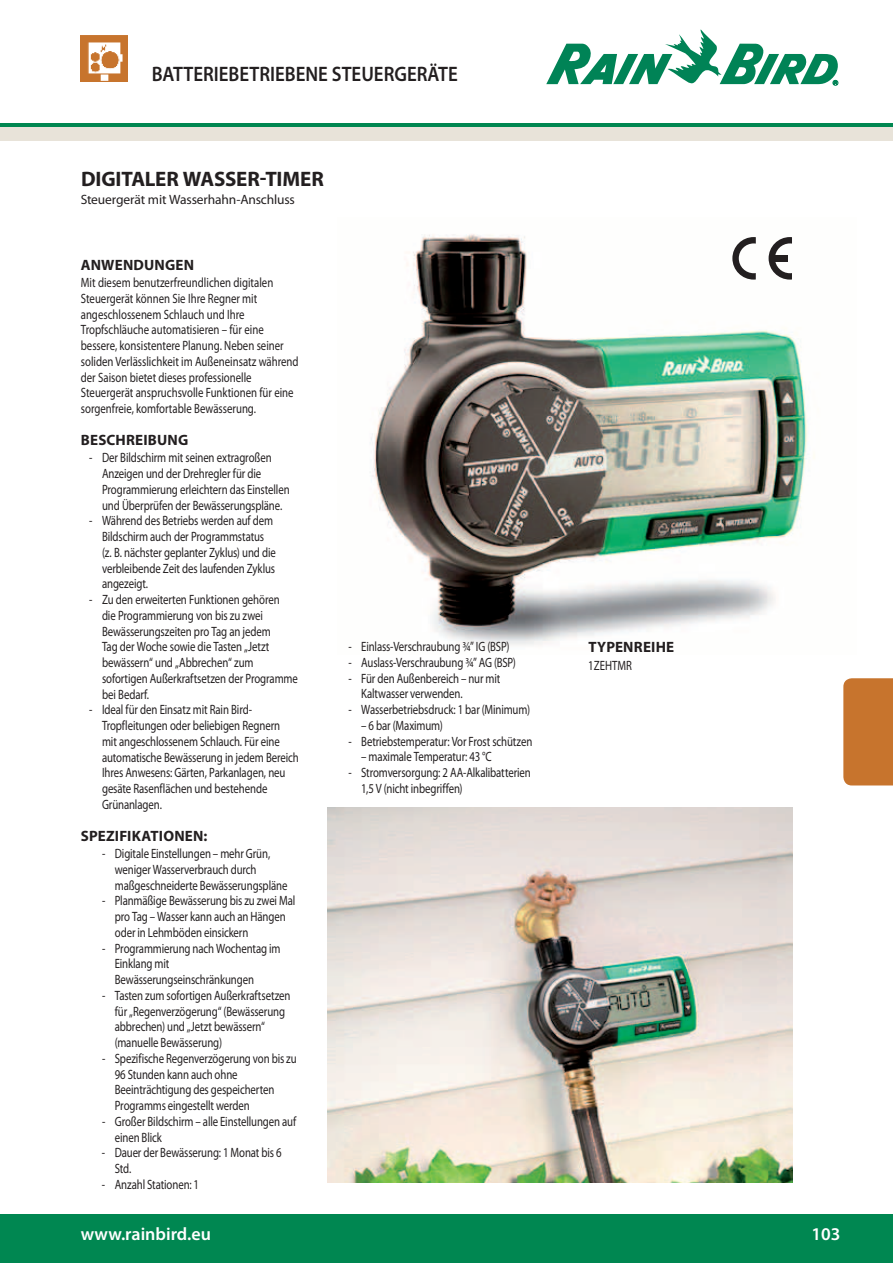
<style>
.page{position:relative;width:893px;height:1263px;background:#fff}
.page>*{position:absolute;margin:0;border:0;box-sizing:border-box;transform-origin:0 0}
.t1{font:600 21px "Myriad Pro";color:#231f20;scale:.9 1}
.t2{font:700 21px "Myriad Pro";color:#231f20}
.t3{font:600 18px "Myriad Pro";color:#fff}
.t4{font:700 15px "Myriad Pro";letter-spacing:.01em;color:#231f20}
.t5{font:13.5px/15.8px "Myriad Pro";letter-spacing:-.01em;color:#231f20;scale:.8 1}
.t6{font:13.5px "Myriad Pro";letter-spacing:-.01em;color:#231f20}
</style>
<div class="page">
<img style="left:81px;top:35px;width:47px;height:47px">
<svg style="left:546px;top:29px;width:292px;height:57px"></svg>
<div style="left:0;top:123px;width:893px;height:5px;background:#008751"></div>
<div style="left:0;top:127px;width:893px;height:14px;background:#e8e3d9"></div>
<div style="left:0;top:1215px;width:893px;height:48px;background:#008751"></div>
<div style="left:843px;top:678px;width:50px;height:107px;background:#c7742d"></div>
<img style="left:370px;top:234px;width:445px;height:413px">
<svg style="left:732px;top:237px;width:24px;height:43px"></svg>
<svg style="left:769px;top:237px;width:23px;height:43px"></svg>
<div style="left:773px;top:255px;width:15px;height:7px;background:#231f20"></div>
<img style="left:327px;top:807px;width:465px;height:375px">
<h1 class="t1" style="left:152px;top:61px;width:342px">BATTERIEBETRIEBENE STEUERGERÄTE</h1>
<h1 class="t2" style="left:81px;top:165px;width:26px">DIGITALER</h1>
<h1 class="t2" style="left:183px;top:165px;width:31px">WASSER</h1>
<h1 class="t2" style="left:260px;top:165px;width:30px">-TIMER</h1>
<p class="t6" style="left:81px;top:191px;width:216px">Steuergerät mit Wasserhahn-Anschluss</p>
<p class="t4" style="left:81px;top:255px;width:115px">ANWENDUNGEN</p>
<p class="t5" style="left:81px;top:274px;width:274px">Mit diesem benutzerfreundlichen digitalen Steuergerät können Sie Ihre Regner mit angeschlossenem Schlauch und Ihre Tropfschläuche automatisieren – für eine bessere, konsistentere Planung. Neben seiner soliden Verlässlichkeit im Außeneinsatz während der Saison bietet dieses professionelle Steuergerät anspruchsvolle Funktionen für eine sorgenfreie, komfortable Bewässerung.</p>
<p class="t4" style="left:81px;top:430px;width:109px">BESCHREIBUNG</p>
<p class="t5" style="left:102px;top:450px;width:236px;text-indent:-13px">- Der Bildschirm mit seinen extragroßen Anzeigen und der Drehregler für die Programmierung erleichtern das Einstellen und Überprüfen der Bewässerungspläne.</p>
<p class="t5" style="left:102px;top:513px;width:219px;text-indent:-13px">- Während des Betriebs werden auf dem Bildschirm auch der Programmstatus (z. B. nächster geplanter Zyklus) und die verbleibende Zeit des laufenden Zyklus angezeigt.</p>
<p class="t5" style="left:102px;top:591px;width:246px;text-indent:-13px">- Zu den erweiterten Funktionen gehören<br>die Programmierung von bis zu zwei Bewässerungszeiten pro Tag an jedem<br>Tag der Woche sowie die Tasten „Jetzt bewässern“ und „Abbrechen“ zum sofortigen Außerkraftsetzen der Programme bei Bedarf.</p>
<p class="t5" style="left:102px;top:702px;width:248px;text-indent:-13px">- Ideal für den Einsatz mit Rain Bird-Tropfleitungen oder beliebigen Regnern<br>mit angeschlossenem Schlauch. Für eine automatische Bewässerung in jedem Bereich Ihres Anwesens: Gärten, Parkanlagen, neu gesäte Rasenflächen und bestehende Grünanlagen.</p>
<p class="t4" style="left:81px;top:826px;width:128px">SPEZIFIKATIONEN:</p>
<p class="t5" style="left:115px;top:845px;width:217px;text-indent:-13px">- Digitale Einstellungen – mehr Grün, weniger Wasserverbrauch durch maßgeschneiderte Bewässerungspläne</p>
<p class="t5" style="left:115px;top:893px;width:227px;text-indent:-13px">- Planmäßige Bewässerung bis zu zwei Mal pro Tag – Wasser kann auch an Hängen oder in Lehmböden einsickern</p>
<p class="t5" style="left:115px;top:940px;width:209px;text-indent:-13px">- Programmierung nach Wochentag im<br>Einklang mit<br>Bewässerungseinschränkungen</p>
<p class="t5" style="left:115px;top:987px;width:221px;text-indent:-13px">- Tasten zum sofortigen Außerkraftsetzen für „Regenverzögerung“ (Bewässerung abbrechen) und „Jetzt bewässern“ (manuelle Bewässerung)</p>
<p class="t5" style="left:115px;top:1050px;width:229px;text-indent:-13px">- Spezifische Regenverzögerung von bis zu 96 Stunden kann auch ohne Beeinträchtigung des gespeicherten Programms eingestellt werden</p>
<p class="t5" style="left:115px;top:1113px;width:229px;text-indent:-13px">- Großer Bildschirm – alle Einstellungen auf einen Blick</p>
<p class="t5" style="left:115px;top:1145px;width:210px;text-indent:-13px">- Dauer der Bewässerung: 1 Monat bis 6<br>Std.</p>
<p class="t5" style="left:102px;top:1176px;width:123px">- Anzahl Stationen: 1</p>
<h2 class="t3" style="left:81px;top:1223px;width:132px">www.rainbird.eu</h2>
<p class="t5" style="left:348px;top:638px;width:203px">- Einlass-Verschraubung ¾” IG (BSP)</p>
<p class="t5" style="left:348px;top:654px;width:211px">- Auslass-Verschraubung ¾” AG (BSP)</p>
<p class="t5" style="left:361px;top:670px;width:175px;text-indent:-13px">- Für den Außenbereich – nur mit<br>Kaltwasser verwenden.</p>
<p class="t5" style="left:348px;top:701px;width:228px">- Wasserbetriebsdruck: 1 bar (Minimum)</p>
<p class="t5" style="left:361px;top:717px;width:104px">– 6 bar (Maximum)</p>
<p class="t5" style="left:348px;top:733px;width:231px">- Betriebstemperatur: Vor Frost schützen</p>
<p class="t5" style="left:361px;top:749px;width:165px">– maximale Temperatur: 43 °C</p>
<p class="t5" style="left:361px;top:764px;width:213px;text-indent:-13px">- Stromversorgung: 2 AA-Alkalibatterien<br>1,5 V (nicht inbegriffen)</p>
<p class="t4" style="left:588px;top:637px;width:19px">TYPENREIHE</p>
<p class="t5" style="left:588px;top:657px;width:56px">1ZEHTMR</p>
<h2 class="t3" style="left:812px;top:1223px;width:30px">103</h2>
</div>
